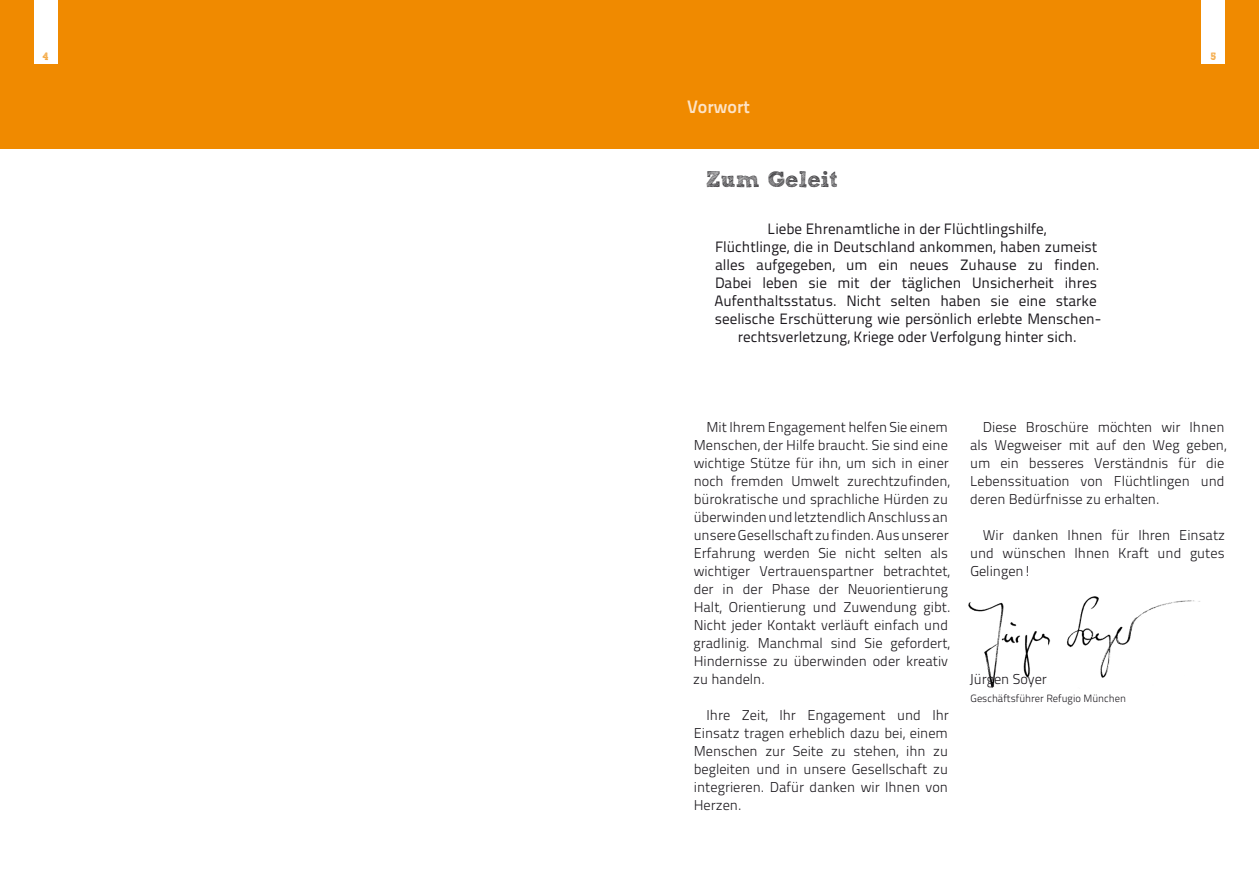
<style>
.page{position:relative;width:1259px;height:893px;background:#fff}
.page>*{position:absolute;margin:0;border:0;box-sizing:border-box;transform-origin:0 0}
.t1{font:700 22.5px "Sketch Block";color:#3e3d40}
.t2{font:18px "Titillium Text 25 L 800 wt";color:#fde3c6}
.t3{font:15px/18px "Titillium Text 25 L 400 wt";color:#1a171c;text-align:center}
.t4{font:14.25px/18px "Titillium Text 25 L 250 wt";color:#1a171c}
.t5{font:10.5px "Titillium Text 25 L 250 wt";color:#1a171c}
.t6{font:700 10.5px "Sketch Block";color:#f08a00}
</style>
<div class="page">
<img style="left:968px;top:596px;width:232px;height:92px">
<div style="left:629px;top:0;width:630px;height:149px;background:#f08a00"></div>
<div style="left:0;top:0;width:629px;height:149px;background:#f08a00"></div>
<div style="left:34px;top:0;width:23px;height:64px;background:#fff"></div>
<div style="left:1201px;top:0;width:24px;height:64px;background:#fff"></div>
<p class="t6" style="left:43px;top:49px;width:8px">4</p>
<p class="t6" style="left:1210px;top:49px;width:7px">5</p>
<p class="t2" style="left:687px;top:93px;width:64px">Vorwort</p>
<h1 class="t1" style="left:706px;top:165px;width:133px">Zum Geleit</h1>
<p class="t3" style="left:714px;top:219px;width:388px">Liebe Ehrenamtliche in der Flüchtlingshilfe,<br>Flüchtlinge, die in Deutschland ankommen, haben zumeist alles aufgegeben, um ein neues Zuhause zu finden.<br>Dabei leben sie mit der täglichen Unsicherheit ihres Aufenthaltsstatus. Nicht selten haben sie eine starke seelische Erschütterung wie persönlich erlebte Menschen&shy;rechtsverletzung, Kriege oder Verfolgung hinter sich.</p>
<p class="t4" style="left:693px;top:417px;width:259px;text-indent:13px">Mit Ihrem Engagement helfen Sie einem Menschen, der Hilfe braucht. Sie sind eine wichtige Stütze für ihn, um sich in einer noch fremden Umwelt zurechtzufinden, bürokratische und sprachliche Hürden zu überwinden und letztendlich Anschluss an unsere Gesellschaft zu finden. Aus unserer Erfahrung werden Sie nicht selten als wichtiger Vertrauenspartner betrachtet, der in der Phase der Neuorientierung Halt, Orientierung und Zuwendung gibt.<br>Nicht jeder Kontakt verläuft einfach und gradlinig. Manchmal sind Sie gefordert, Hindernisse zu überwinden oder kreativ zu handeln.</p>
<p class="t4" style="left:694px;top:705px;width:257px;text-align:justify;text-indent:13px">Ihre Zeit, Ihr Engagement und Ihr Einsatz tragen erheblich dazu bei, einem Menschen zur Seite zu stehen, ihn zu begleiten und in unsere Gesellschaft zu integrieren. Dafür danken wir Ihnen von Herzen.</p>
<p class="t4" style="left:970px;top:417px;width:258px;text-indent:13px">Diese Broschüre möchten wir Ihnen als Wegweiser mit auf den Weg geben, um ein besseres Verständnis für die Lebenssituation von Flüchtlingen und deren Bedürfnisse zu erhalten.</p>
<p class="t4" style="left:970px;top:525px;width:256px;text-align:justify;text-indent:13px">Wir danken Ihnen für Ihren Einsatz und wünschen Ihnen Kraft und gutes Gelingen!</p>
<p class="t4" style="left:969px;top:669px;width:79px">Jürgen Soyer</p>
<p class="t5" style="left:970px;top:691px;width:157px">Geschäftsführer Refugio München</p>
</div>
